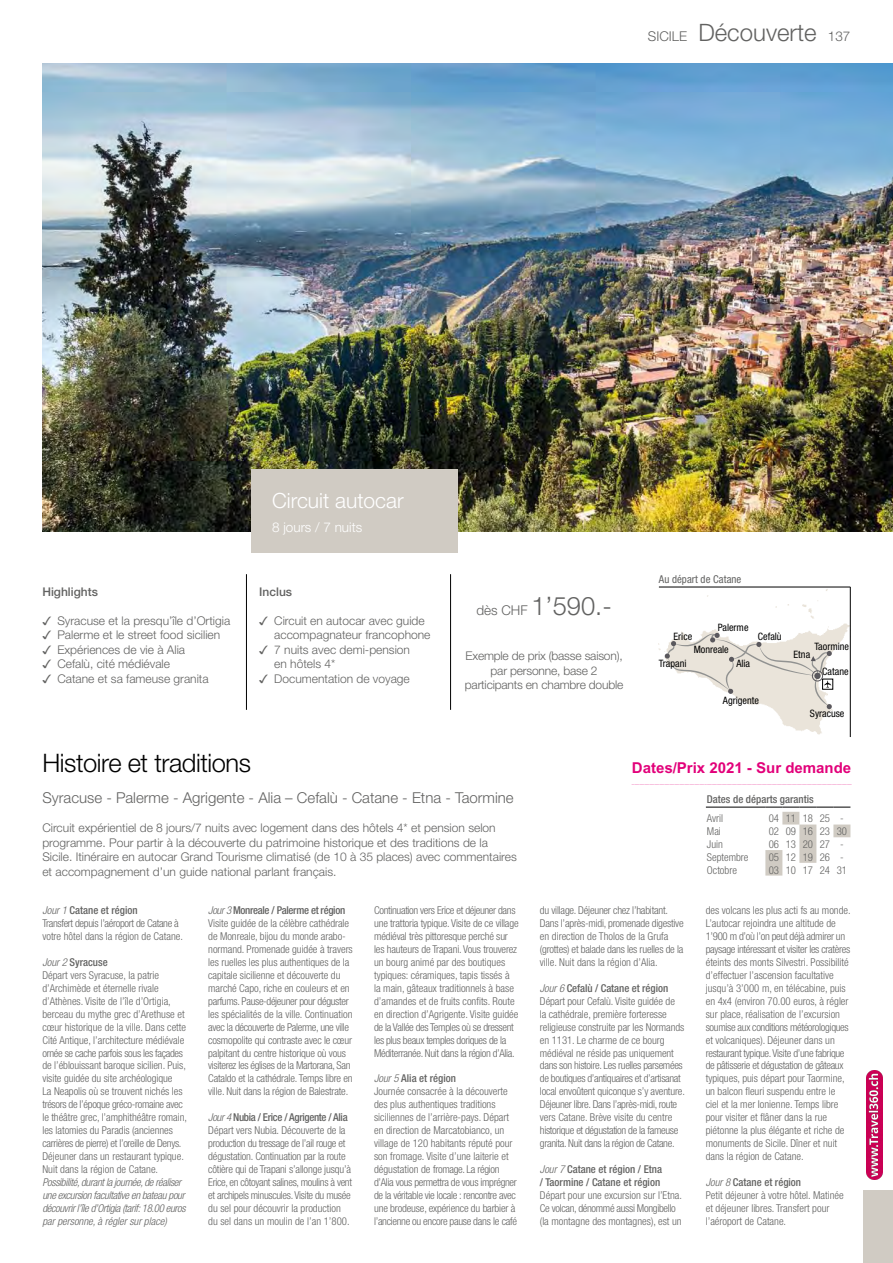
<style>
.page{position:relative;width:893px;height:1263px;background:#fff}
.page>*{position:absolute;margin:0;border:0;box-sizing:border-box;transform-origin:0 0}
.t1{font:300 25.5px "Helvetica Neue";letter-spacing:-.015em;color:#000}
.t2{font:300 25.5px "Helvetica Neue";color:#626261}
.t3{font:300 24px "Helvetica Neue";color:#626261}
.t4{font:300 21px "Helvetica Neue";color:#fff}
.t5{font:300 15px "Helvetica Neue";color:#626261}
.t6{font:700 15px "Arial";color:#e2007a}
.t7{font:300 13.5px "Helvetica Neue";color:#fff}
.t8{font:300 12px/14.4px "Helvetica Neue";color:#626261}
.t9{font:500 12px "Helvetica Neue";color:#626261}
.t10{font:300 condensed 10.8px/12.9px "Helvetica Neue";letter-spacing:-.005em;color:#626261}
.t11{font:italic 300 condensed 10.8px/12.9px "Helvetica Neue";letter-spacing:-.03em;color:#626261}
.t12{font:300 condensed 10.8px/12.9px "Helvetica Neue";letter-spacing:-.03em;color:#626261}
.t13{font:500 condensed 10.8px/12.9px "Helvetica Neue";color:#626261}
.t14{font:condensed 10.8px "Helvetica Neue";letter-spacing:.005em;color:#626261}
.t15{font:condensed 10.2px "Helvetica Neue";color:#000}
.t16{font:700 4.5px "Arial";color:#e2007a}
.s1{font-size:13.5px}
.s2{font-family:"Monotype Sorts";font-weight:400}
.s3{font-style:italic}
.s4{font-weight:500}
.s5{font-weight:300;font-style:italic}
</style>
<div class="page">
<div style="left:863px;top:1191px;width:30px;height:72px;background:#d0cbc3"></div>
<img style="left:43px;top:64px;width:850px;height:467px">
<div style="left:251px;top:470px;width:206px;height:83px;background:#d0cbc3"></div>
<hr style="left:450px;top:574px;width:1px;height:136px;background:#000">
<hr style="left:246px;top:574px;width:1px;height:136px;background:#000">
<img style="left:659px;top:588px;width:191px;height:149px">
<div style="left:822px;top:679px;width:11px;height:10px;border:1px solid #000"></div>
<svg style="left:665px;top:633px;width:167px;height:76px"></svg>
<hr style="left:659px;top:587px;width:191px;height:1px;background:#000">
<hr style="left:850px;top:587px;width:1px;height:150px;background:#000">
<svg style="left:706px;top:807px;width:144px;height:68px"></svg>
<img style="left:866px;top:1070px;width:16px;height:109px">
<h2 class="t3" style="left:648px;top:18px;width:204px"><span class="s1">SICILE</span> Découverte <span class="s1">137</span></h2>
<h3 class="t4" style="left:272px;top:487px;width:133px">Circuit autocar</h3>
<p class="t7" style="left:272px;top:518px;width:92px">8 jours / 7 nuits</p>
<p class="t9" style="left:42px;top:585px;width:57px">Highlights</p>
<p class="t8" style="left:42px;top:613px;width:189px"><span class="s2">3</span> Syracuse et la presqu’île d’Ortigia<br><span class="s2">3</span> Palerme et le street food sicilien<br><span class="s2">3</span> Expériences de vie à Alia<br><span class="s2">3</span> Cefalù, cité médiévale<br><span class="s2">3</span> Catane et sa fameuse granita</p>
<p class="t9" style="left:259px;top:585px;width:34px">Inclus</p>
<p class="t8" style="left:259px;top:613px;width:167px"><span class="s2">3</span> Circuit en autocar avec guide</p>
<p class="t8" style="left:274px;top:628px;width:158px">accompagnateur francophone</p>
<p class="t8" style="left:259px;top:642px;width:152px"><span class="s2">3</span> 7 nuits avec demi-pension</p>
<p class="t8" style="left:274px;top:656px;width:63px">en hôtels 4*</p>
<p class="t8" style="left:259px;top:671px;width:152px"><span class="s2">3</span> Documentation de voyage</p>
<h1 class="t2" style="left:476px;top:590px;width:137px"><span class="s1">dès CHF</span> 1’590.-</h1>
<p class="t8" style="left:465px;top:648px;width:160px;text-align:center">Exemple de prix (basse saison), par personne, base 2 participants en chambre double</p>
<p class="t14" style="left:659px;top:573px;width:84px">Au départ de Catane</p>
<p class="t15" style="left:674px;top:630px;width:20px">Erice</p>
<p class="t15" style="left:718px;top:622px;width:32px">Palerme</p>
<p class="t15" style="left:659px;top:657px;width:29px">Trapani</p>
<p class="t15" style="left:694px;top:643px;width:37px">Monreale</p>
<p class="t15" style="left:736px;top:657px;width:15px">Alia</p>
<p class="t15" style="left:758px;top:631px;width:25px">Cefalù</p>
<p class="t15" style="left:723px;top:694px;width:38px">Agrigente</p>
<p class="t15" style="left:814px;top:640px;width:36px">Taormine</p>
<p class="t15" style="left:794px;top:649px;width:18px">Etna</p>
<p class="t15" style="left:822px;top:666px;width:28px">Catane</p>
<p class="t15" style="left:810px;top:708px;width:36px">Syracuse</p>
<h1 class="t1" style="left:42px;top:748px;width:210px">Histoire et traditions</h1>
<h3 class="t5" style="left:42px;top:788px;width:473px">Syracuse - Palerme - Agrigente - Alia – Cefalù - Catane - Etna - Taormine</h3>
<p class="t8" style="left:42px;top:821px;width:476px">Circuit expérientiel de 8 jours/7 nuits avec logement dans des hôtels 4* et pension selon programme. Pour partir à la découverte du patrimoine historique et des traditions de la Sicile. Itinéraire en autocar Grand Tourisme climatisé (de 10 à 35 places) avec commentaires et accompagnement d’un guide national parlant français.</p>
<h3 class="t6" style="left:632px;top:759px;width:221px">Dates/Prix 2021 - Sur demande</h3>
<p class="t16" style="left:632px;top:780px;width:222px">________________________________________________________________________________________</p>
<p class="t13" style="left:707px;top:792px;width:108px">Dates de départs garantis</p>
<p class="t10" style="left:707px;top:812px;width:18px">Avril</p>
<p class="t10" style="left:769px;top:812px;width:77px">04 11 18 25 -</p>
<p class="t10" style="left:707px;top:825px;width:15px">Mai</p>
<p class="t10" style="left:769px;top:825px;width:80px">02 09 16 23 30</p>
<p class="t10" style="left:707px;top:838px;width:17px">Juin</p>
<p class="t10" style="left:769px;top:838px;width:77px">06 13 20 27 -</p>
<p class="t10" style="left:707px;top:850px;width:43px">Septembre</p>
<p class="t10" style="left:769px;top:850px;width:77px">05 12 19 26 -</p>
<p class="t10" style="left:707px;top:863px;width:32px">Octobre</p>
<p class="t10" style="left:769px;top:863px;width:80px">03 10 17 24 31</p>
<p class="t12" style="left:42px;top:903px;width:142px"><span class="s3">Jour 1</span> <span class="s4">Catane et région<br></span>Transfert depuis l’aéroport de Catane à votre hôtel dans la région de Catane.</p>
<p class="t10" style="left:42px;top:955px;width:146px"><span class="s3">Jour 2</span> <span class="s4">Syracuse<br></span>Départ vers Syracuse, la patrie d’Archimède et éternelle rivale d’Athènes. Visite de l’île d’Ortigia, berceau du mythe grec d’Arethuse et cœur historique de la ville. Dans cette Cité Antique, l’architecture médiévale ornée se cache parfois sous les façades de l’éblouissant baroque sicilien. Puis, visite guidée du site archéologique<br>La Neapolis où se trouvent nichés les trésors de l’époque gréco-romaine avec le théâtre grec, l’amphithéâtre romain, les latomies du Paradis (anciennes carrières de pierre) et l’oreille de Denys.<br>Déjeuner dans un restaurant typique.<br>Nuit dans la région de Catane.</p>
<p class="t11" style="left:42px;top:1176px;width:145px">Possibilité, durant la journée, de réaliser une excursion facultative en bateau pour découvrir l’île d’Ortigia (tarif: 18.00 euros par personne, à régler sur place)</p>
<p class="t10" style="left:208px;top:903px;width:146px"><span class="s3">Jour 3</span> <span class="s4">Monreale / Palerme et région </span>Visite guidée de la célèbre cathédrale de Monreale, bijou du monde arabo&shy;normand. Promenade guidée à travers les ruelles les plus authentiques de la capitale sicilienne et découverte du marché Capo, riche en couleurs et en parfums. Pause-déjeuner pour déguster les spécialités de la ville. Continuation avec la découverte de Palerme, une ville cosmopolite qui contraste avec le cœur palpitant du centre historique où vous visiterez les églises de la Martorana, San Cataldo et la cathédrale. Temps libre en ville. Nuit dans la région de Balestrate.</p>
<p class="t10" style="left:208px;top:1111px;width:145px"><span class="s3">Jour 4</span> <span class="s4">Nubia / Erice / Agrigente / Alia </span>Départ vers Nubia. Découverte de la production du tressage de l’ail rouge et dégustation. Continuation par la route côtière qui de Trapani s’allonge jusqu’à Erice, en côtoyant salines, moulins à vent et archipels minuscules. Visite du musée du sel pour découvrir la production du sel dans un moulin de l’an 1’800.</p>
<p class="t10" style="left:374px;top:903px;width:146px">Continuation vers Erice et déjeuner dans une trattoria typique. Visite de ce village médiéval très pittoresque perché sur les hauteurs de Trapani. Vous trouverez un bourg animé par des boutiques typiques: céramiques, tapis tissés à la main, gâteaux traditionnels à base d’amandes et de fruits confits. Route en direction d’Agrigente. Visite guidée de la Vallée des Temples où se dressent les plus beaux temples doriques de la Méditerranée. Nuit dans la région d’Alia.</p>
<p class="t10" style="left:374px;top:1072px;width:145px"><span class="s3">Jour 5</span> <span class="s4">Alia et région<br></span>Journée consacrée à la découverte des plus authentiques traditions siciliennes de l’arrière-pays. Départ en direction de Marcatobianco, un village de 120 habitants réputé pour son fromage. Visite d’une laiterie et dégustation de fromage. La région d’Alia vous permettra de vous imprégner de la véritable vie locale : rencontre avec une brodeuse, expérience du barbier à l’ancienne ou encore pause dans le café</p>
<p class="t10" style="left:540px;top:903px;width:145px">du village. Déjeuner chez l’habitant.<br>Dans l’après-midi, promenade digestive en direction de Tholos de la Grufa (grottes) et balade dans les ruelles de la ville. Nuit dans la région d’Alia.</p>
<p class="t10" style="left:540px;top:981px;width:146px"><span class="s3">Jour 6</span> <span class="s4">Cefalù / Catane et région </span>Départ pour Cefalù. Visite guidée de<br>la cathédrale, première forteresse religieuse construite par les Normands en 1131. Le charme de ce bourg médiéval ne réside pas uniquement dans son histoire. Les ruelles parsemées de boutiques d’antiquaires et d’artisanat local envoûtent quiconque s’y aventure.<br>Déjeuner libre. Dans l’après-midi, route vers Catane. Brève visite du centre historique et dégustation de la fameuse granita. Nuit dans la région de Catane.</p>
<p class="t13" style="left:540px;top:1163px;width:124px"><span class="s5">Jour 7</span> Catane et région / Etna / Taormine / Catane et région</p>
<p class="t10" style="left:540px;top:1189px;width:144px">Départ pour une excursion sur l’Etna.<br>Ce volcan, dénommé aussi Mongibello (la montagne des montagnes), est un</p>
<p class="t10" style="left:706px;top:903px;width:146px">des volcans les plus acti fs au monde.<br>L’autocar rejoindra une altitude de 1’900 m d’où l’on peut déjà admirer un paysage intéressant et visiter les cratères éteints des monts Silvestri. Possibilité d’effectuer l’ascension facultative jusqu’à 3’000 m, en télécabine, puis en 4x4 (environ 70.00 euros, à régler sur place, réalisation de l’excursion soumise aux conditions météorologiques et volcaniques). Déjeuner dans un restaurant typique. Visite d’une fabrique de pâtisserie et dégustation de gâteaux typiques, puis départ pour Taormine, un balcon fleuri suspendu entre le ciel et la mer Ionienne. Temps libre pour visiter et flâner dans la rue piétonne la plus élégante et riche de monuments de Sicile. Dîner et nuit dans la région de Catane.</p>
<p class="t10" style="left:706px;top:1176px;width:139px"><span class="s3">Jour 8</span> <span class="s4">Catane et région<br></span>Petit déjeuner à votre hôtel. Matinée et déjeuner libres. Transfert pour l’aéroport de Catane.</p>
</div>
